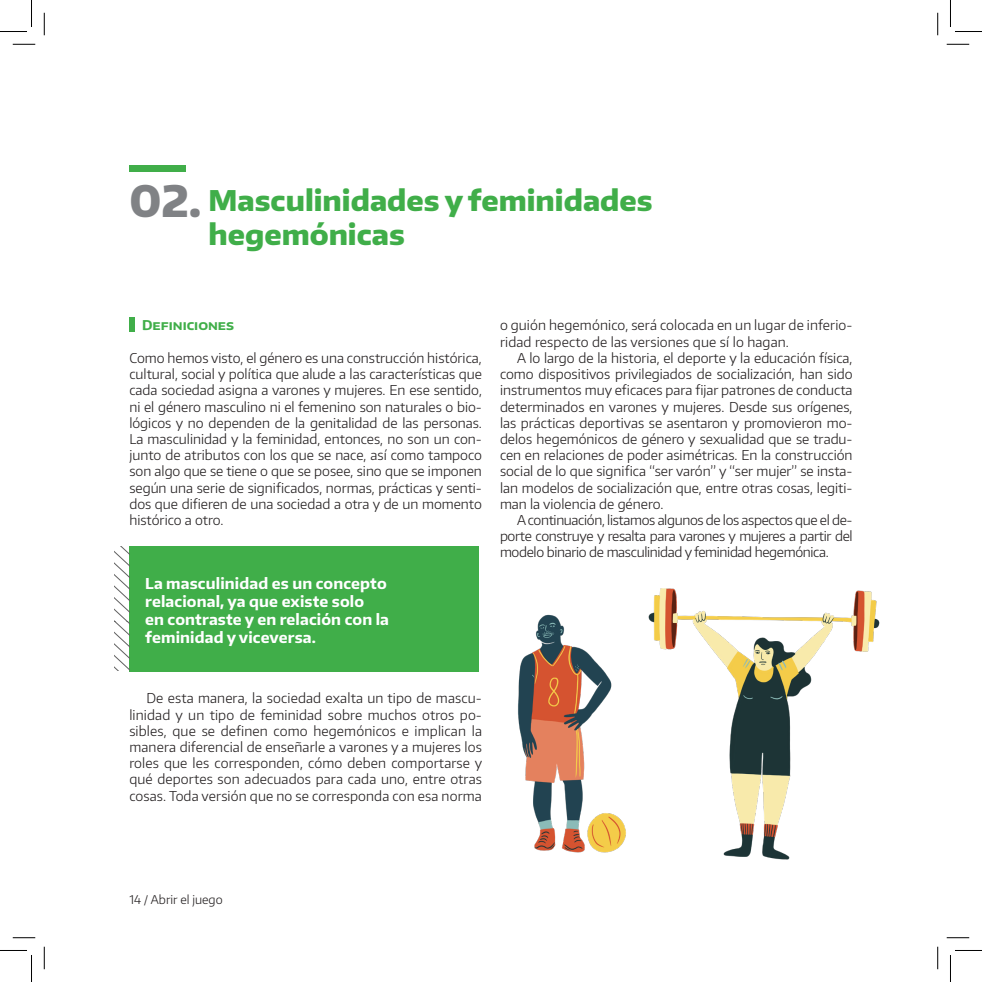
<style>
.page{position:relative;width:982px;height:982px;background:#fff}
.page>*{position:absolute;margin:0;border:0;box-sizing:border-box;transform-origin:0 0}
.t1{font:800 43.5px "Encode Sans";color:#808285}
.Tit_N1{font:800 28.5px/34.2px "Encode Sans";color:#40ae49}
.destacado{font:700 15px "Encode Sans";letter-spacing:.01em;color:#fff}
.tx{font:300 13.5px/16.2px "Encode Sans";letter-spacing:.005em;color:#231f20;text-align:justify}
.tx_inicio{font:300 13.5px/16.2px "Encode Sans";color:#231f20;text-align:justify}
.Tit_N2{font:700 13.5px "Encode Sans";color:#40ae49}
.t2{font:300 12px "Encode Sans";color:#231f20}
</style>
<div class="page">
<div style="left:129px;top:317px;width:6px;height:14px;background:#40ae49"></div>
<div style="left:129px;top:546px;width:350px;height:125px;background:#40ae49"></div>
<svg style="left:114px;top:546px;width:16px;height:125px"></svg>
<img style="left:518px;top:588px;width:362px;height:272px">
<div style="left:129px;top:165px;width:57px;height:7px;background:#40ae49"></div>
<svg style="left:13px;top:44px;width:22px;height:1px"></svg>
<svg style="left:946px;top:44px;width:23px;height:1px"></svg>
<svg style="left:13px;top:937px;width:22px;height:1px"></svg>
<svg style="left:946px;top:937px;width:23px;height:1px"></svg>
<svg style="left:44px;top:13px;width:1px;height:22px"></svg>
<svg style="left:44px;top:946px;width:1px;height:23px"></svg>
<svg style="left:937px;top:13px;width:1px;height:22px"></svg>
<svg style="left:937px;top:946px;width:1px;height:23px"></svg>
<svg style="left:0;top:0;width:32px;height:32px"></svg>
<svg style="left:0;top:950px;width:32px;height:31px"></svg>
<svg style="left:950px;top:0;width:31px;height:32px"></svg>
<svg style="left:950px;top:950px;width:31px;height:31px"></svg>
<p class="t1" style="left:129px;top:172px;width:74px">02.</p>
<p class="Tit_N1" style="left:208px;top:182px;width:445px">Masculinidades y feminidades hegemónicas</p>
<p class="Tit_N2" style="left:142px;top:316px;width:93px">Definiciones</p>
<p class="tx_inicio" style="left:129px;top:349px;width:354px">Como hemos visto, el género es una construcción histórica, cultural, social y política que alude a las características que cada sociedad asigna a varones y mujeres. En ese sentido, ni el género masculino ni el femenino son naturales o bio&shy;lógicos y no dependen de la genitalidad de las personas.<br>La masculinidad y la feminidad, entonces, no son un con&shy;junto de atributos con los que se nace, así como tampoco son algo que se tiene o que se posee, sino que se imponen según una serie de significados, normas, prácticas y senti&shy;dos que difieren de una sociedad a otra y de un momento histórico a otro.</p>
<p class="destacado" style="left:145px;top:573px;width:243px">La masculinidad es un concepto</p>
<p class="destacado" style="left:145px;top:591px;width:220px">relacional, ya que existe solo</p>
<p class="destacado" style="left:145px;top:609px;width:245px">en contraste y en relación con la</p>
<p class="destacado" style="left:145px;top:627px;width:172px">feminidad y viceversa.</p>
<p class="tx" style="left:129px;top:689px;width:354px;text-indent:17px">De esta manera, la sociedad exalta un tipo de mascu&shy;linidad y un tipo de feminidad sobre muchos otros po&shy;sibles, que se definen como hegemónicos e implican la manera diferencial de enseñarle a varones y a mujeres los roles que les corresponden, cómo deben comportarse y qué deportes son adecuados para cada uno, entre otras cosas. Toda versión que no se corresponda con esa norma</p>
<p class="tx" style="left:500px;top:317px;width:354px">o guión hegemónico, será colocada en un lugar de inferio&shy;ridad respecto de las versiones que sí lo hagan.</p>
<p class="tx" style="left:500px;top:349px;width:354px;text-indent:17px">A lo largo de la historia, el deporte y la educación física, como dispositivos privilegiados de socialización, han sido instrumentos muy eficaces para fijar patrones de conducta determinados en varones y mujeres. Desde sus orígenes, las prácticas deportivas se asentaron y promovieron mo&shy;delos hegemónicos de género y sexualidad que se tradu&shy;cen en relaciones de poder asimétricas. En la construcción social de lo que significa “ser varón” y “ser mujer” se insta&shy;lan modelos de socialización que, entre otras cosas, legiti&shy;man la violencia de género.</p>
<p class="tx" style="left:500px;top:511px;width:354px;text-indent:17px">A continuación, listamos algunos de los aspectos que el de&shy;porte construye y resalta para varones y mujeres a partir del modelo binario de masculinidad y feminidad hegemónica.</p>
<p class="t2" style="left:129px;top:891px;width:95px">14 / Abrir el juego</p>
</div>
